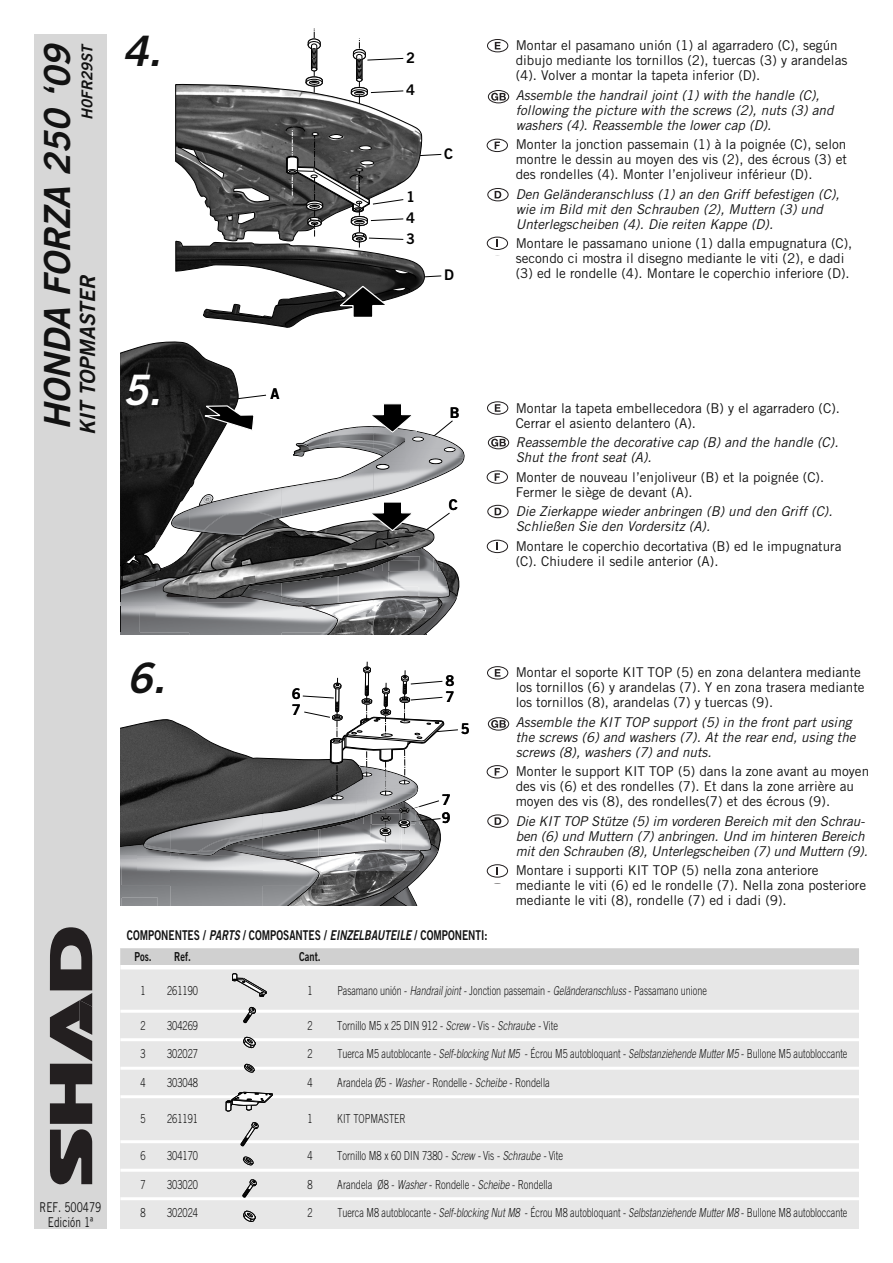
<style>
.page{position:relative;width:893px;height:1263px;background:#fff}
.page>*{position:absolute;margin:0;border:0;box-sizing:border-box;transform-origin:0 0}
.t1{font:italic 42px "Trade Gothic Bold Two";color:#121212}
.t2{font:italic 42px "Trade Gothic Bold Two";color:#fff}
.t3{font:italic 36px "Trade Gothic Bold Two";color:#121212}
.t4{font:italic 21px "Trade Gothic Bold Two";color:#121212}
.t5{font:italic 15px "Trade Gothic Bold Two";color:#121212}
.t6{font:14.7px/21px "Trade Gothic Bold Two+SCCFYK";color:#000}
.t7{font:14.7px/16px "Trade Gothic Bold Two+WVFWAV";color:#000}
.t8{font:14.7px "Trade Gothic Bold Two+DXNLOR";color:#000}
.t9{font:13.5px/15px "Trade Gothic";color:#121212}
.t10{font:italic 13.5px/15px "Trade Gothic";color:#121212}
.t11{font:13.5px "Trade Gothic Bold Two";color:#121212;scale:.75 1}
.t12{font:13.5px/15px "Trade Gothic";color:#121212;text-align:center;scale:.75 1}
.t13{font:300 12.45px "Trade Gothic";color:#121212;scale:.73 1}
.t14{font:300 12.45px "Trade Gothic";color:#121212;scale:.75 1}
.t15{font:12.45px "Trade Gothic Bold Two";color:#121212;scale:.75 1}
.s1{font-style:italic}
</style>
<div class="page">
<svg style="left:487px;top:39px;width:21px;height:13px"></svg>
<svg style="left:495px;top:42px;width:5px;height:7px"></svg>
<svg style="left:488px;top:90px;width:21px;height:13px"></svg>
<svg style="left:491px;top:93px;width:15px;height:8px"></svg>
<svg style="left:487px;top:139px;width:21px;height:13px"></svg>
<svg style="left:495px;top:142px;width:5px;height:7px"></svg>
<svg style="left:487px;top:188px;width:22px;height:13px"></svg>
<svg style="left:495px;top:191px;width:6px;height:7px"></svg>
<div style="left:487px;top:237px;width:21px;height:13px;background:#fff;border:1px solid #231f20;border-radius:50%"></div>
<svg style="left:496px;top:240px;width:2px;height:7px"></svg>
<svg style="left:487px;top:401px;width:21px;height:14px"></svg>
<svg style="left:495px;top:404px;width:5px;height:8px"></svg>
<svg style="left:488px;top:436px;width:21px;height:13px"></svg>
<svg style="left:491px;top:439px;width:15px;height:8px"></svg>
<svg style="left:487px;top:470px;width:21px;height:14px"></svg>
<svg style="left:495px;top:473px;width:5px;height:8px"></svg>
<svg style="left:487px;top:505px;width:22px;height:13px"></svg>
<svg style="left:495px;top:508px;width:6px;height:7px"></svg>
<div style="left:487px;top:540px;width:21px;height:13px;background:#fff;border:1px solid #231f20;border-radius:50%"></div>
<svg style="left:496px;top:543px;width:2px;height:7px"></svg>
<svg style="left:487px;top:666px;width:21px;height:14px"></svg>
<svg style="left:495px;top:669px;width:5px;height:8px"></svg>
<svg style="left:488px;top:717px;width:21px;height:14px"></svg>
<svg style="left:491px;top:720px;width:15px;height:8px"></svg>
<svg style="left:487px;top:765px;width:21px;height:14px"></svg>
<svg style="left:495px;top:768px;width:5px;height:8px"></svg>
<svg style="left:487px;top:814px;width:22px;height:14px"></svg>
<svg style="left:495px;top:817px;width:6px;height:8px"></svg>
<svg style="left:487px;top:864px;width:21px;height:14px"></svg>
<svg style="left:496px;top:867px;width:2px;height:8px"></svg>
<div style="left:34px;top:34px;width:73px;height:1195px;background:#d7d7d7"></div>
<svg style="left:50px;top:927px;width:42px;height:257px"></svg>
<div style="left:120px;top:948px;width:739px;height:281px;background:#e7e7e7"></div>
<div style="left:120px;top:948px;width:739px;height:17px;background:#d0d0d0"></div>
<hr style="left:120px;top:965px;width:739px;height:4px;background:#fff">
<hr style="left:120px;top:1010px;width:739px;height:3px;background:#fff">
<hr style="left:120px;top:1038px;width:739px;height:3px;background:#fff">
<hr style="left:120px;top:1067px;width:739px;height:3px;background:#fff">
<hr style="left:120px;top:1095px;width:739px;height:3px;background:#fff">
<hr style="left:120px;top:1140px;width:739px;height:3px;background:#fff">
<hr style="left:120px;top:1169px;width:739px;height:3px;background:#fff">
<hr style="left:120px;top:1197px;width:739px;height:3px;background:#fff">
<svg style="left:121px;top:28px;width:344px;height:1194px"></svg>
<h2 class="t3" style="left:44px;top:430px;width:386px;rotate:-90deg">HONDA FORZA 250 ‘09</h2>
<p class="t5" style="left:82px;top:120px;width:76px;rotate:-90deg">H0FR29ST</p>
<h3 class="t4" style="left:80px;top:435px;width:161px;rotate:-90deg">KIT TOPMASTER</h3>
<h1 class="t1" style="left:122px;top:36px;width:48px">4.</h1>
<h1 class="t2" style="left:122px;top:374px;width:48px">5.</h1>
<p class="t8" style="left:270px;top:388px;width:10px">A</p>
<p class="t6" style="left:406px;top:47px;width:10px">2</p>
<p class="t6" style="left:406px;top:79px;width:10px">4</p>
<p class="t6" style="left:406px;top:186px;width:10px">1<br>4</p>
<p class="t6" style="left:406px;top:228px;width:10px">3</p>
<p class="t6" style="left:444px;top:143px;width:10px">C</p>
<p class="t6" style="left:444px;top:264px;width:11px">D</p>
<p class="t8" style="left:450px;top:407px;width:11px">B</p>
<p class="t8" style="left:449px;top:500px;width:10px">C</p>
<p class="t9" style="left:516px;top:39px;width:333px">Montar el pasamano unión (1) al agarradero (C), según dibujo mediante los tornillos (2), tuercas (3) y arandelas (4). Volver a montar la tapeta inferior (D).</p>
<p class="t10" style="left:516px;top:89px;width:322px">Assemble the handrail joint (1) with the handle (C), following the picture with the screws (2), nuts (3) and washers (4). Reassemble the lower cap (D).</p>
<p class="t9" style="left:516px;top:138px;width:333px;text-align:justify">Monter la jonction passemain (1) à la poignée (C), selon montre le dessin au moyen des vis (2), des écrous (3) et des rondelles (4). Monter l’enjoliveur inférieur (D).</p>
<p class="t10" style="left:516px;top:188px;width:328px">Den Geländeranschluss (1) an den Griff befestigen (C), wie im Bild mit den Schrauben (2), Muttern (3) und<br>Unterlegscheiben (4). Die reiten Kappe (D).</p>
<p class="t9" style="left:516px;top:237px;width:338px">Montare le passamano unione (1) dalla empugnatura (C), secondo ci mostra il disegno mediante le viti (2), e dadi (3) ed le rondelle (4). Montare le coperchio inferiore (D).</p>
<p class="t9" style="left:516px;top:402px;width:326px">Montar la tapeta embellecedora (B) y el agarradero (C).<br>Cerrar el asiento delantero (A).</p>
<p class="t10" style="left:516px;top:436px;width:327px">Reassemble the decorative cap (B) and the handle (C).<br>Shut the front seat (A).</p>
<p class="t9" style="left:516px;top:471px;width:310px">Monter de nouveau l’enjoliveur (B) et la poignée (C).<br>Fermer le siège de devant (A).</p>
<p class="t10" style="left:516px;top:505px;width:321px">Die Zierkappe wieder anbringen (B) und den Griff (C).<br>Schließen Sie den Vordersitz (A).</p>
<p class="t9" style="left:516px;top:540px;width:327px">Montare le coperchio decortativa (B) ed le impugnatura (C). Chiudere il sedile anterior (A).</p>
<p class="t12" style="left:40px;top:1200px;width:84px">REF. 500479<br>Edición 1ª</p>
<h1 class="t1" style="left:127px;top:663px;width:48px">6.</h1>
<p class="t7" style="left:292px;top:686px;width:10px">6</p>
<p class="t7" style="left:292px;top:702px;width:10px">7</p>
<p class="t7" style="left:445px;top:672px;width:10px">8<br>7</p>
<p class="t7" style="left:461px;top:721px;width:10px">5</p>
<p class="t7" style="left:442px;top:791px;width:10px;line-height:17.5px">7<br>9</p>
<p class="t11" style="left:127px;top:930px;width:482px">COMPONENTES / <span class="s1">PARTS</span>/ COMPOSANTES / <span class="s1">EINZELBAUTEILE</span>/ COMPONENTI:</p>
<p class="t9" style="left:516px;top:666px;width:350px">Montar el soporte KIT TOP (5) en zona delantera mediante los tornillos (6) y arandelas (7). Y en zona trasera mediante los tornillos (8), arandelas (7) y tuercas (9).</p>
<p class="t10" style="left:516px;top:716px;width:344px">Assemble the KIT TOP support (5) in the front part using the screws (6) and washers (7). At the rear end, using the screws (8), washers (7) and nuts.</p>
<p class="t9" style="left:516px;top:765px;width:355px">Monter le support KIT TOP (5) dans la zone avant au moyen des vis (6) et des rondelles (7). Et dans la zone arrière au moyen des vis (8), des rondelles(7) et des écrous (9).</p>
<p class="t10" style="left:516px;top:815px;width:356px">Die KIT TOP Stütze (5) im vorderen Bereich mit den Schrau&shy;ben (6) und Muttern (7) anbringen. Und im hinteren Bereich mit den Schrauben (8), Unterlegscheiben (7) und Muttern (9).</p>
<p class="t9" style="left:516px;top:864px;width:352px">Montare i supporti KIT TOP (5) nella zona anteriore mediante le viti (6) ed le rondelle (7). Nella zona posteriore mediante le viti (8), rondelle (7) ed i dadi (9).</p>
<p class="t15" style="left:134px;top:952px;width:25px">Pos.</p>
<p class="t15" style="left:174px;top:952px;width:24px">Ref.</p>
<p class="t15" style="left:299px;top:952px;width:30px">Cant.</p>
<p class="t14" style="left:140px;top:986px;width:8px">1</p>
<p class="t14" style="left:167px;top:986px;width:43px">261190</p>
<p class="t14" style="left:307px;top:986px;width:8px">1</p>
<p class="t13" style="left:337px;top:986px;width:508px">Pasamano unión - <span class="s1">Handrail joint -</span> Jonction passemain - <span class="s1">Geländeranschluss</span>- Passamano unione</p>
<p class="t14" style="left:140px;top:1021px;width:8px">2</p>
<p class="t14" style="left:167px;top:1021px;width:43px">304269</p>
<p class="t14" style="left:307px;top:1021px;width:8px">2</p>
<p class="t14" style="left:337px;top:1021px;width:296px">Tornillo M5 x 25 DIN 912 - <span class="s1">Screw -</span> Vis - <span class="s1">Schraube -</span> Vite</p>
<p class="t14" style="left:140px;top:1049px;width:8px">3</p>
<p class="t14" style="left:167px;top:1049px;width:43px">302027</p>
<p class="t14" style="left:307px;top:1049px;width:8px">2</p>
<p class="t13" style="left:337px;top:1049px;width:700px">Tuerca M5 autoblocante - <span class="s1">Self-blocking Nut M5</span> - Écrou M5 autobloquant - <span class="s1">Selbstanziehende Mutter M5</span>- Bullone M5 autobloccante</p>
<p class="t14" style="left:140px;top:1078px;width:8px">4</p>
<p class="t14" style="left:167px;top:1078px;width:43px">303048</p>
<p class="t14" style="left:307px;top:1078px;width:8px">4</p>
<p class="t14" style="left:337px;top:1078px;width:285px">Arandela Ø5 - <span class="s1">Washer</span>- Rondelle - <span class="s1">Scheibe</span>- Rondella</p>
<p class="t14" style="left:140px;top:1114px;width:8px">5</p>
<p class="t14" style="left:167px;top:1114px;width:43px">261191</p>
<p class="t14" style="left:307px;top:1114px;width:8px">1</p>
<p class="t14" style="left:337px;top:1114px;width:92px">KIT TOPMASTER</p>
<p class="t14" style="left:140px;top:1151px;width:8px">6</p>
<p class="t14" style="left:167px;top:1151px;width:43px">304170</p>
<p class="t14" style="left:307px;top:1151px;width:8px">4</p>
<p class="t14" style="left:337px;top:1151px;width:303px">Tornillo M8 x 60 DIN 7380 - <span class="s1">Screw -</span> Vis - <span class="s1">Schraube -</span> Vite</p>
<p class="t14" style="left:140px;top:1180px;width:8px">7</p>
<p class="t14" style="left:167px;top:1180px;width:43px">303020</p>
<p class="t14" style="left:307px;top:1180px;width:8px">8</p>
<p class="t14" style="left:337px;top:1180px;width:288px">Arandela Ø8 - <span class="s1">Washer</span>- Rondelle - <span class="s1">Scheibe</span>- Rondella</p>
<p class="t14" style="left:140px;top:1208px;width:8px">8</p>
<p class="t14" style="left:167px;top:1208px;width:43px">302024</p>
<p class="t14" style="left:307px;top:1208px;width:8px">2</p>
<p class="t13" style="left:337px;top:1208px;width:700px">Tuerca M8 autoblocante - <span class="s1">Self-blocking Nut M8</span> - Écrou M8 autobloquant - <span class="s1">Selbstanziehende Mutter M8</span>- Bullone M8 autobloccante</p>
</div>
